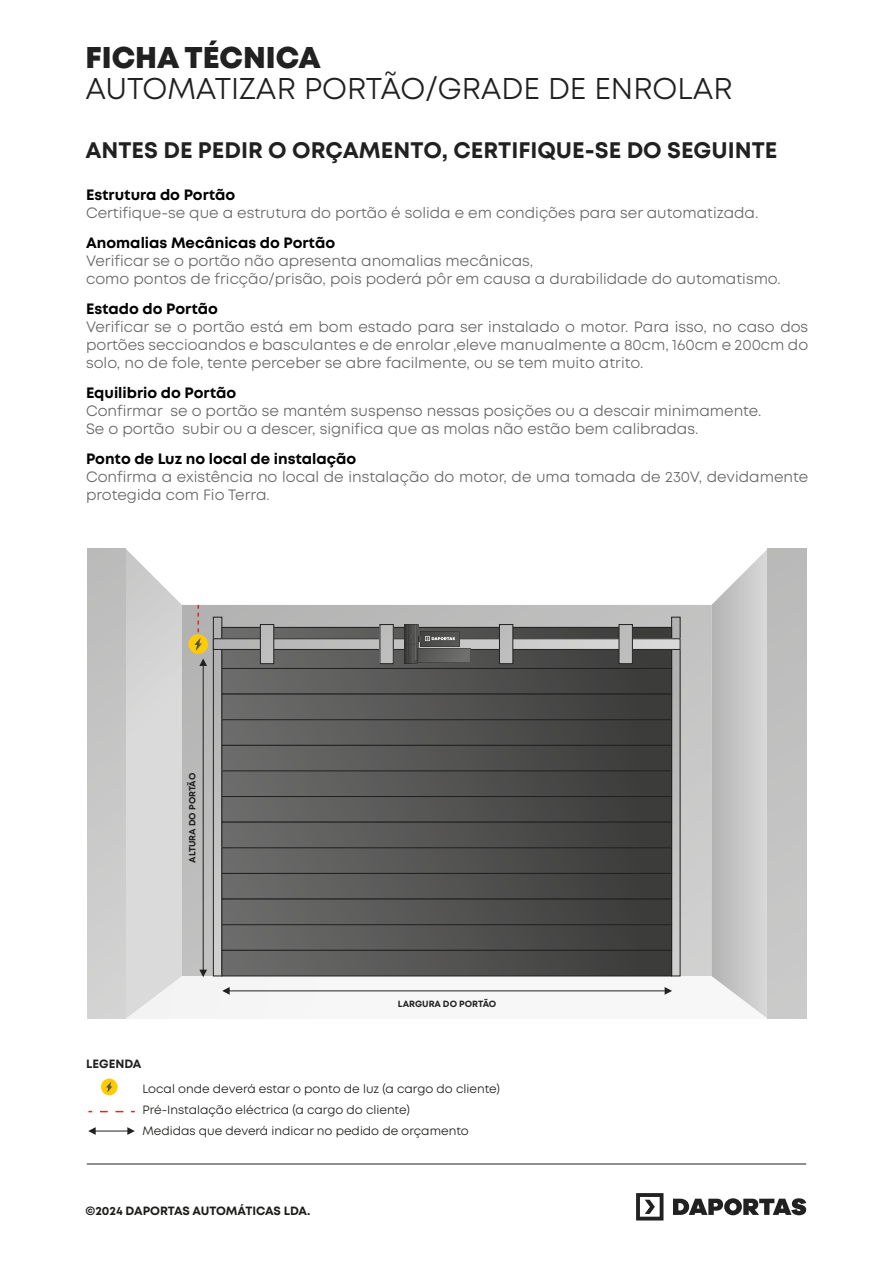
<style>
.page{position:relative;width:893px;height:1263px;background:#fff}
.page>*{position:absolute;margin:0;border:0;box-sizing:border-box;transform-origin:0 0}
.t1{font:30px "Mont";color:#212121}
.t2{font:800 30px "Mont";color:#212121}
.t3{font:700 22.5px "Mont";color:#212121}
.t4{font:15px/18px "Mont";color:#676767}
.t5{font:700 15px "Mont";color:#010101}
.t6{font:12px/21.1px "Mont";color:#1d1d1b}
.t7{font:700 12px "Mont";letter-spacing:-.005em;color:#1d1d1b}
.t8{font:700 12px "Mont";color:#212121}
.t9{font:700 9px "Mont";color:#212121}
</style>
<div class="page">
<div style="left:125px;top:976px;width:650px;height:43px;background:#f7f7f7"></div>
<svg style="left:182px;top:605px;width:529px;height:371px;background:#bbb"></svg>
<svg style="left:125px;top:548px;width:57px;height:471px;background:#dadada"></svg>
<div style="left:87px;top:548px;width:38px;height:471px;background:#c7c7c6"></div>
<svg style="left:711px;top:548px;width:57px;height:471px;background:#ccc"></svg>
<div style="left:768px;top:548px;width:38px;height:471px;background:#c2c2c1"></div>
<svg style="left:673px;top:619px;width:5px;height:355px;background:#bfbfbe"></svg>
<svg style="left:215px;top:619px;width:5px;height:355px;background:#bfbfbe"></svg>
<div style="left:213px;top:617px;width:9px;height:359px;border:1px solid #212121"></div>
<div style="left:222px;top:668px;width:450px;height:26px;background:linear-gradient(to right,#6e6d6d,#3a3a39)"></div>
<div style="left:222px;top:668px;width:450px;height:26px;border:1px solid #212121"></div>
<div style="left:222px;top:694px;width:450px;height:26px;background:linear-gradient(to right,#6e6d6d,#3a3a39)"></div>
<div style="left:222px;top:694px;width:450px;height:26px;border:1px solid #212121"></div>
<div style="left:222px;top:720px;width:450px;height:25px;background:linear-gradient(to right,#6e6d6d,#3a3a39)"></div>
<div style="left:222px;top:719px;width:450px;height:26px;border:1px solid #212121"></div>
<div style="left:222px;top:745px;width:450px;height:26px;background:linear-gradient(to right,#6e6d6d,#3a3a39)"></div>
<div style="left:222px;top:745px;width:450px;height:26px;border:1px solid #212121"></div>
<div style="left:222px;top:771px;width:450px;height:25px;background:linear-gradient(to right,#6e6d6d,#3a3a39)"></div>
<div style="left:222px;top:771px;width:450px;height:26px;border:1px solid #212121"></div>
<div style="left:222px;top:796px;width:450px;height:26px;background:linear-gradient(to right,#6e6d6d,#3a3a39)"></div>
<div style="left:222px;top:796px;width:450px;height:26px;border:1px solid #212121"></div>
<div style="left:222px;top:822px;width:450px;height:26px;background:linear-gradient(to right,#6e6d6d,#3a3a39)"></div>
<div style="left:222px;top:822px;width:450px;height:26px;border:1px solid #212121"></div>
<div style="left:222px;top:848px;width:450px;height:25px;background:linear-gradient(to right,#6e6d6d,#3a3a39)"></div>
<div style="left:222px;top:848px;width:450px;height:26px;border:1px solid #212121"></div>
<div style="left:222px;top:873px;width:450px;height:26px;background:linear-gradient(to right,#6e6d6d,#3a3a39)"></div>
<div style="left:222px;top:873px;width:450px;height:26px;border:1px solid #212121"></div>
<div style="left:222px;top:899px;width:450px;height:26px;background:linear-gradient(to right,#6e6d6d,#3a3a39)"></div>
<div style="left:222px;top:899px;width:450px;height:26px;border:1px solid #212121"></div>
<div style="left:222px;top:925px;width:450px;height:25px;background:linear-gradient(to right,#6e6d6d,#3a3a39)"></div>
<div style="left:222px;top:924px;width:450px;height:26px;border:1px solid #212121"></div>
<div style="left:222px;top:950px;width:450px;height:26px;background:linear-gradient(to right,#6e6d6d,#3a3a39)"></div>
<div style="left:222px;top:950px;width:450px;height:26px;border:1px solid #212121"></div>
<div style="left:222px;top:643px;width:450px;height:25px;background:linear-gradient(to right,#6e6e6d,#3a3a39)"></div>
<div style="left:222px;top:643px;width:450px;height:26px;border:1px solid #212121"></div>
<svg style="left:224px;top:629px;width:446px;height:9px;background:#535252"></svg>
<div style="left:222px;top:627px;width:450px;height:16px;border:1px solid #212121"></div>
<svg style="left:215px;top:640px;width:463px;height:8px;background:#c5c4c4"></svg>
<div style="left:213px;top:638px;width:467px;height:12px;border:1px solid #212121"></div>
<div style="left:619px;top:624px;width:13px;height:40px;background:#bdbdbd"></div>
<div style="left:619px;top:624px;width:14px;height:40px;border:1px solid #212121"></div>
<div style="left:499px;top:624px;width:14px;height:40px;background:#bdbdbc"></div>
<div style="left:499px;top:624px;width:14px;height:40px;border:1px solid #212121"></div>
<div style="left:380px;top:624px;width:13px;height:40px;background:#bdbdbd"></div>
<div style="left:260px;top:624px;width:14px;height:40px;background:#bdbdbd"></div>
<div style="left:260px;top:624px;width:14px;height:40px;border:1px solid #212121"></div>
<svg style="left:404px;top:624px;width:66px;height:40px;background:#606060"></svg>
<div style="left:188px;top:634px;width:20px;height:20px;background:#ffcc03;border-radius:50%"></div>
<svg style="left:636px;top:1193px;width:27px;height:27px"></svg>
<svg style="left:673px;top:1198px;width:133px;height:17px"></svg>
<hr style="left:229px;top:990px;width:437px;height:1px;background:#212121">
<svg style="left:665px;top:987px;width:7px;height:8px"></svg>
<svg style="left:222px;top:987px;width:8px;height:8px"></svg>
<hr style="left:87px;top:1163px;width:719px;height:1px;background:#212121">
<div style="left:101px;top:1078px;width:17px;height:17px;background:#ffcc03;border-radius:50%"></div>
<svg style="left:106px;top:1081px;width:6px;height:11px"></svg>
<svg style="left:100px;top:1111px;width:35px;height:1px"></svg>
<hr style="left:92px;top:1131px;width:39px;height:1px;background:#212121">
<svg style="left:127px;top:1127px;width:8px;height:8px"></svg>
<svg style="left:88px;top:1127px;width:8px;height:8px"></svg>
<hr style="left:203px;top:662px;width:1px;height:309px;background:#212121">
<svg style="left:199px;top:970px;width:8px;height:7px"></svg>
<svg style="left:199px;top:658px;width:8px;height:8px"></svg>
<svg style="left:195px;top:605px;width:7px;height:46px"></svg>
<h1 class="t2" style="left:85px;top:38px;width:237px">FICHA TÉCNICA</h1>
<h1 class="t1" style="left:85px;top:69px;width:649px">AUTOMATIZAR PORTÃO/GRADE DE ENROLAR</h1>
<h2 class="t3" style="left:85px;top:136px;width:693px">ANTES DE PEDIR O ORÇAMENTO, CERTIFIQUE-SE DO SEGUINTE</h2>
<p class="t5" style="left:86px;top:185px;width:151px">Estrutura do Portão</p>
<p class="t4" style="left:86px;top:204px;width:674px">Certifique-se que a estrutura do portão é solida e em condições para ser automatizada.</p>
<p class="t5" style="left:86px;top:233px;width:251px">Anomalias Mecânicas do Portão</p>
<p class="t4" style="left:86px;top:252px;width:696px">Verificar se o portão não apresenta anomalias mecânicas,<br>como pontos de fricção/prisão, pois poderá pôr em causa a durabilidade do automatismo.</p>
<p class="t5" style="left:86px;top:299px;width:133px">Estado do Portão</p>
<p class="t4" style="left:86px;top:318px;width:724px;text-align:justify">Verificar se o portão está em bom estado para ser instalado o motor. Para isso, no caso dos portões seccioandos e basculantes e de enrolar ,eleve manualmente a 80cm, 160cm e 200cm do solo, no de fole, tente perceber se abre facilmente, ou se tem muito atrito.</p>
<p class="t5" style="left:86px;top:383px;width:152px">Equilibrio do Portão</p>
<p class="t4" style="left:86px;top:402px;width:677px">Confirmar se o portão se mantém suspenso nessas posições ou a descair minimamente.<br>Se o portão subir ou a descer, significa que as molas não estão bem calibradas.</p>
<p class="t5" style="left:86px;top:449px;width:272px">Ponto de Luz no local de instalação</p>
<p class="t4" style="left:86px;top:468px;width:724px">Confirma a existência no local de instalação do motor, de uma tomada de 230V, devidamente protegida com Fio Terra.</p>
<p class="t9" style="left:186px;top:863px;width:91px;rotate:-90deg">ALTURA DO PORTÃO</p>
<p class="t8" style="left:86px;top:1056px;width:57px">LEGENDA</p>
<p class="t9" style="left:398px;top:998px;width:100px">LARGURA DO PORTÃO</p>
<p class="t6" style="left:142px;top:1078px;width:359px">Local onde deverá estar o ponto de luz (a cargo do cliente)<br>Pré-Instalação eléctrica (a cargo do cliente)<br>Medidas que deverá indicar no pedido de orçamento</p>
<p class="t7" style="left:85px;top:1203px;width:227px">©2024 DAPORTAS AUTOMÁTICAS LDA.</p>
</div>
